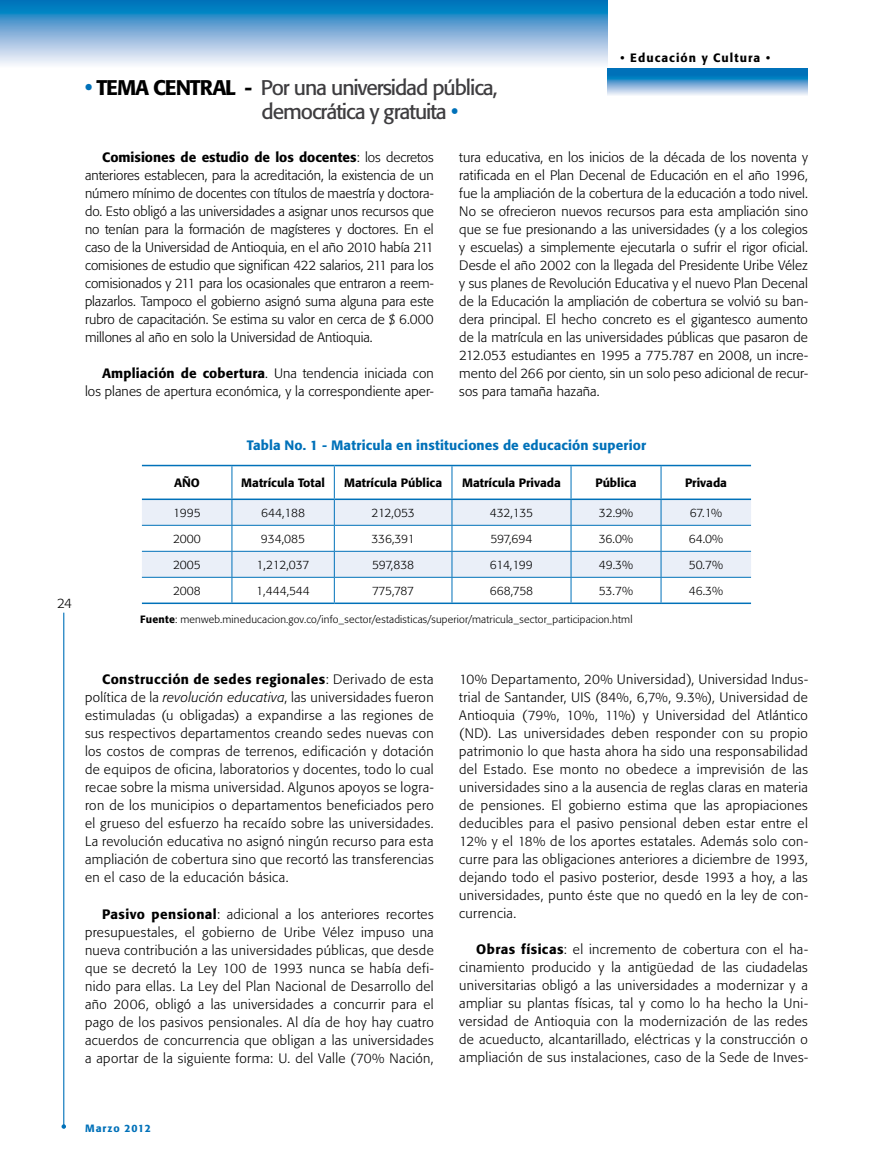
<style>
.page{position:relative;width:893px;height:1170px;background:#fff}
.page>*{position:absolute;margin:0;border:0;box-sizing:border-box;transform-origin:0 0}
.t1{font:21px/24px "Formata";letter-spacing:-.05em;color:#3e3d40}
.t2{font:300 13.5px/18px "Formata";letter-spacing:.02em;color:#000;text-align:justify}
.t3{font:500 13.5px "Formata";letter-spacing:.01em;color:#0071b9}
.t4{font:300 12px "Formata";letter-spacing:-.02em;color:#000}
.t5{font:500 12px "Formata";color:#000}
.t6{font:500 12px "Formata";letter-spacing:.085em;color:#000}
.t7{font:300 10.5px "Formata";letter-spacing:.015em;color:#000}
.t8{font:500 10.5px "Formata";letter-spacing:.09em;color:#0071b9}
.s1{font-weight:500;font-size:22.5px;color:#0071b9}
.s2{font-weight:500;color:#000}
.s3{font-size:22.5px;color:#0071b9}
.s4{font-weight:500}
.s5{font-style:italic}
</style>
<div class="page">
<hr style="left:63px;top:612px;width:1px;height:514px;background:#0071b9">
<svg style="left:62px;top:1124px;width:4px;height:4px"></svg>
<svg style="left:0;top:0;width:608px;height:65px;background:#77b0d9"></svg>
<svg style="left:608px;top:68px;width:200px;height:27px;background:#579fd0"></svg>
<svg style="left:142px;top:500px;width:609px;height:77px;fill:#eaeff8"></svg>
<hr style="left:232px;top:466px;width:1px;height:32px;background:#0071b9">
<hr style="left:334px;top:466px;width:1px;height:32px;background:#0071b9">
<hr style="left:452px;top:466px;width:1px;height:32px;background:#0071b9">
<hr style="left:571px;top:466px;width:1px;height:32px;background:#0071b9">
<hr style="left:661px;top:466px;width:1px;height:32px;background:#0071b9">
<hr style="left:142px;top:525px;width:90px;height:1px;background:#0071b9">
<hr style="left:232px;top:525px;width:102px;height:1px;background:#0071b9">
<hr style="left:334px;top:525px;width:118px;height:1px;background:#0071b9">
<hr style="left:452px;top:525px;width:119px;height:1px;background:#0071b9">
<hr style="left:571px;top:525px;width:90px;height:1px;background:#0071b9">
<hr style="left:661px;top:525px;width:90px;height:1px;background:#0071b9">
<hr style="left:142px;top:551px;width:90px;height:1px;background:#0071b9">
<hr style="left:232px;top:551px;width:102px;height:1px;background:#0071b9">
<hr style="left:334px;top:551px;width:118px;height:1px;background:#0071b9">
<hr style="left:452px;top:551px;width:119px;height:1px;background:#0071b9">
<hr style="left:571px;top:551px;width:90px;height:1px;background:#0071b9">
<hr style="left:661px;top:551px;width:90px;height:1px;background:#0071b9">
<hr style="left:142px;top:577px;width:90px;height:1px;background:#0071b9">
<hr style="left:232px;top:577px;width:102px;height:1px;background:#0071b9">
<svg style="left:232px;top:500px;width:1px;height:102px"></svg>
<hr style="left:334px;top:577px;width:118px;height:1px;background:#0071b9">
<svg style="left:334px;top:500px;width:1px;height:102px"></svg>
<hr style="left:452px;top:577px;width:119px;height:1px;background:#0071b9">
<svg style="left:452px;top:500px;width:1px;height:102px"></svg>
<hr style="left:571px;top:577px;width:90px;height:1px;background:#0071b9">
<svg style="left:571px;top:500px;width:1px;height:102px"></svg>
<hr style="left:661px;top:577px;width:90px;height:1px;background:#0071b9">
<svg style="left:661px;top:500px;width:1px;height:102px"></svg>
<hr style="left:142px;top:465px;width:90px;height:1px;background:#0071b9">
<hr style="left:232px;top:465px;width:102px;height:1px;background:#0071b9">
<hr style="left:334px;top:465px;width:118px;height:1px;background:#0071b9">
<hr style="left:452px;top:465px;width:119px;height:1px;background:#0071b9">
<hr style="left:571px;top:465px;width:90px;height:1px;background:#0071b9">
<hr style="left:661px;top:465px;width:90px;height:1px;background:#0071b9">
<hr style="left:142px;top:498px;width:90px;height:2px;background:#0071b9">
<hr style="left:232px;top:498px;width:102px;height:2px;background:#0071b9">
<hr style="left:334px;top:498px;width:118px;height:2px;background:#0071b9">
<hr style="left:452px;top:498px;width:119px;height:2px;background:#0071b9">
<hr style="left:571px;top:498px;width:90px;height:2px;background:#0071b9">
<hr style="left:661px;top:498px;width:90px;height:2px;background:#0071b9">
<hr style="left:142px;top:602px;width:90px;height:2px;background:#0071b9">
<hr style="left:232px;top:602px;width:102px;height:2px;background:#0071b9">
<hr style="left:334px;top:602px;width:118px;height:2px;background:#0071b9">
<hr style="left:452px;top:602px;width:119px;height:2px;background:#0071b9">
<hr style="left:571px;top:602px;width:90px;height:2px;background:#0071b9">
<hr style="left:661px;top:602px;width:90px;height:2px;background:#0071b9">
<p class="t2" style="left:57px;top:594px;width:16px">24</p>
<p class="t6" style="left:620px;top:50px;width:151px">• Educación y Cultura •</p>
<h1 class="t1" style="left:262px;top:76px;width:238px;text-indent:-176px"><span class="s1">•</span> <span class="s2">TEMA CENTRAL -</span> Por una universidad pública, democrática y gratuita <span class="s3">•</span></h1>
<p class="t2" style="left:85px;top:148px;width:350px;text-indent:17px"><span class="s4">Comisiones de estudio de los docentes</span>: los decretos anteriores establecen, para la acreditación, la existencia de un número mínimo de docentes con títulos de maestría y doctora&shy;do. Esto obligó a las universidades a asignar unos recursos que no tenían para la formación de magísteres y doctores. En el caso de la Universidad de Antioquia, en el año 2010 había 211 comisiones de estudio que significan 422 salarios, 211 para los comisionados y 211 para los ocasionales que entraron a reem&shy;plazarlos. Tampoco el gobierno asignó suma alguna para este rubro de capacitación. Se estima su valor en cerca de $ 6.000 millones al año en solo la Universidad de Antioquia.</p>
<p class="t2" style="left:85px;top:364px;width:350px;text-align:right"><span class="s4">Ampliación de cobertura</span>. Una tendencia iniciada con los planes de apertura económica, y la correspondiente aper-</p>
<p class="t2" style="left:459px;top:148px;width:350px">tura educativa, en los inicios de la década de los noventa y ratificada en el Plan Decenal de Educación en el año 1996, fue la ampliación de la cobertura de la educación a todo nivel.<br>No se ofrecieron nuevos recursos para esta ampliación sino que se fue presionando a las universidades (y a los colegios y escuelas) a simplemente ejecutarla o sufrir el rigor oficial.<br>Desde el año 2002 con la llegada del Presidente Uribe Vélez y sus planes de Revolución Educativa y el nuevo Plan Decenal de la Educación la ampliación de cobertura se volvió su ban&shy;dera principal. El hecho concreto es el gigantesco aumento de la matrícula en las universidades públicas que pasaron de 212.053 estudiantes en 1995 a 775.787 en 2008, un incre&shy;mento del 266 por ciento, sin un solo peso adicional de recur&shy;sos para tamaña hazaña.</p>
<p class="t3" style="left:247px;top:437px;width:401px">Tabla No. 1 - Matricula en instituciones de educación superior</p>
<p class="t5" style="left:174px;top:475px;width:27px">AÑO</p>
<p class="t5" style="left:241px;top:475px;width:85px">Matrícula Total</p>
<p class="t5" style="left:344px;top:475px;width:99px">Matrícula Pública</p>
<p class="t5" style="left:462px;top:475px;width:100px">Matrícula Privada</p>
<p class="t5" style="left:595px;top:475px;width:43px">Pública</p>
<p class="t5" style="left:685px;top:475px;width:43px">Privada</p>
<p class="t4" style="left:173px;top:505px;width:29px">1995</p>
<p class="t4" style="left:261px;top:505px;width:45px">644,188</p>
<p class="t4" style="left:371px;top:505px;width:45px">212,053</p>
<p class="t4" style="left:490px;top:505px;width:45px">432,135</p>
<p class="t4" style="left:599px;top:505px;width:36px">32.9%</p>
<p class="t4" style="left:690px;top:505px;width:34px">67.1%</p>
<p class="t4" style="left:173px;top:531px;width:29px">2000</p>
<p class="t4" style="left:261px;top:531px;width:46px">934,085</p>
<p class="t4" style="left:371px;top:531px;width:45px">336,391</p>
<p class="t4" style="left:490px;top:531px;width:44px">597,694</p>
<p class="t4" style="left:599px;top:531px;width:36px">36.0%</p>
<p class="t4" style="left:689px;top:531px;width:36px">64.0%</p>
<p class="t4" style="left:173px;top:557px;width:29px">2005</p>
<p class="t4" style="left:257px;top:557px;width:54px">1,212,037</p>
<p class="t4" style="left:372px;top:557px;width:44px">597,838</p>
<p class="t4" style="left:490px;top:557px;width:44px">614,199</p>
<p class="t4" style="left:599px;top:557px;width:36px">49.3%</p>
<p class="t4" style="left:689px;top:557px;width:36px">50.7%</p>
<p class="t4" style="left:173px;top:583px;width:29px">2008</p>
<p class="t4" style="left:256px;top:583px;width:55px">1,444,544</p>
<p class="t4" style="left:372px;top:583px;width:44px">775,787</p>
<p class="t4" style="left:490px;top:583px;width:45px">668,758</p>
<p class="t4" style="left:599px;top:583px;width:36px">53.7%</p>
<p class="t4" style="left:689px;top:583px;width:36px">46.3%</p>
<p class="t7" style="left:140px;top:613px;width:494px"><span class="s4">Fuente</span>: menweb.mineducacion.gov.co/info_sector/estadisticas/superior/matricula_sector_participacion.html</p>
<p class="t2" style="left:85px;top:670px;width:350px;text-indent:17px"><span class="s4">Construcción de sedes regionales</span>: Derivado de esta política de la <span class="s5">revolución educativa</span>, las universidades fueron estimuladas (u obligadas) a expandirse a las regiones de sus respectivos departamentos creando sedes nuevas con los costos de compras de terrenos, edificación y dotación de equipos de oficina, laboratorios y docentes, todo lo cual recae sobre la misma universidad. Algunos apoyos se logra&shy;ron de los municipios o departamentos beneficiados pero el grueso del esfuerzo ha recaído sobre las universidades.<br>La revolución educativa no asignó ningún recurso para esta ampliación de cobertura sino que recortó las transferencias en el caso de la educación básica.</p>
<p class="t2" style="left:85px;top:904px;width:350px;text-indent:17px"><span class="s4">Pasivo pensional</span>: adicional a los anteriores recortes presupuestales, el gobierno de Uribe Vélez impuso una nueva contribución a las universidades públicas, que desde que se decretó la Ley 100 de 1993 nunca se había defi&shy;nido para ellas. La Ley del Plan Nacional de Desarrollo del año 2006, obligó a las universidades a concurrir para el pago de los pasivos pensionales. Al día de hoy hay cuatro acuerdos de concurrencia que obligan a las universidades a aportar de la siguiente forma: U. del Valle (70% Nación,</p>
<p class="t2" style="left:459px;top:670px;width:350px">10% Departamento, 20% Universidad), Universidad Indus&shy;trial de Santander, UIS (84%, 6,7%, 9.3%), Universidad de Antioquia (79%, 10%, 11%) y Universidad del Atlántico (ND). Las universidades deben responder con su propio patrimonio lo que hasta ahora ha sido una responsabilidad del Estado. Ese monto no obedece a imprevisión de las universidades sino a la ausencia de reglas claras en materia de pensiones. El gobierno estima que las apropiaciones deducibles para el pasivo pensional deben estar entre el 12% y el 18% de los aportes estatales. Además solo con&shy;curre para las obligaciones anteriores a diciembre de 1993, dejando todo el pasivo posterior, desde 1993 a hoy, a las universidades, punto éste que no quedó en la ley de con&shy;currencia.</p>
<p class="t2" style="left:459px;top:940px;width:350px;text-indent:17px"><span class="s4">Obras físicas</span>: el incremento de cobertura con el ha&shy;cinamiento producido y la antigüedad de las ciudadelas universitarias obligó a las universidades a modernizar y a ampliar su plantas físicas, tal y como lo ha hecho la Uni&shy;versidad de Antioquia con la modernización de las redes de acueducto, alcantarillado, eléctricas y la construcción o ampliación de sus instalaciones, caso de la Sede de Inves-</p>
<p class="t8" style="left:85px;top:1121px;width:67px">Marzo 2012</p>
</div>
